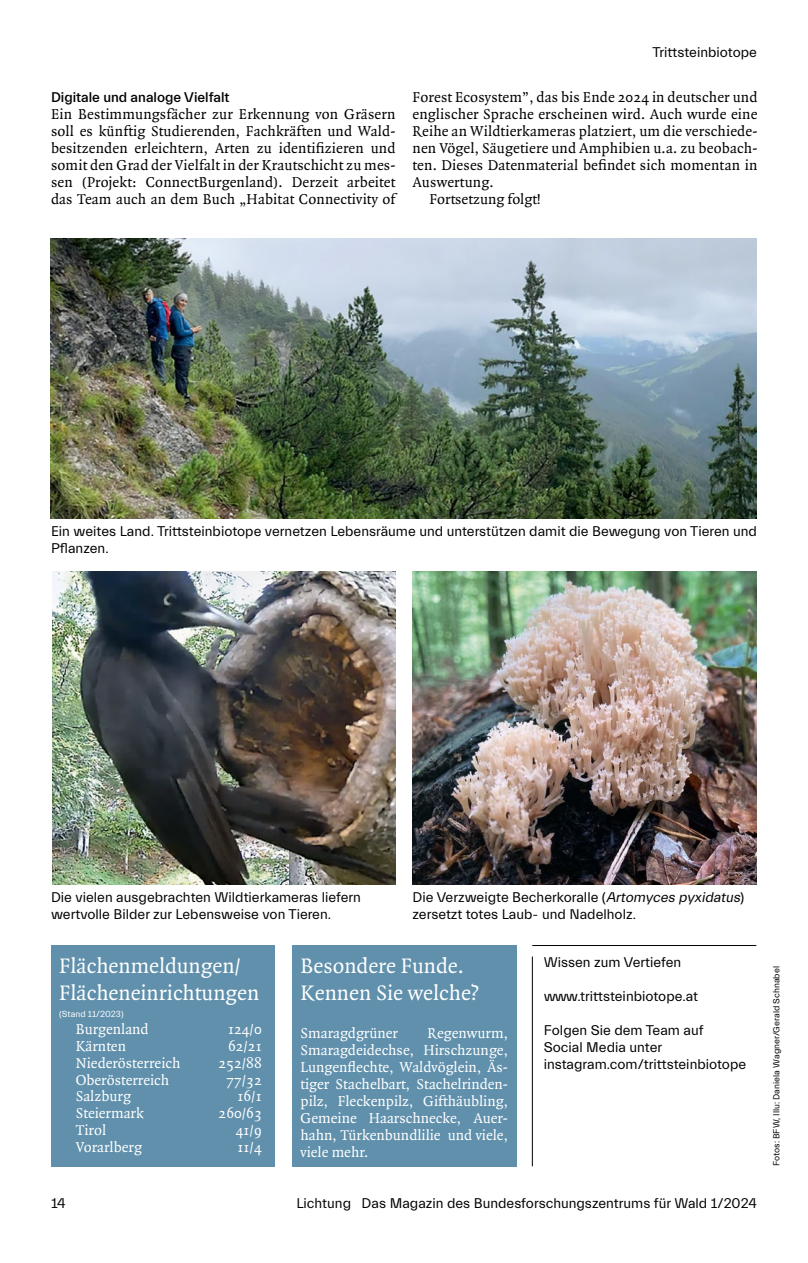
<style>
.page{position:relative;width:808px;height:1263px;background:#fff}
.page>*{position:absolute;margin:0;border:0;box-sizing:border-box;transform-origin:0 0}
.t1{font:22.5px/27px "Quadraat";color:#fff}
.t2{font:15.3px/17px "Quadraat";letter-spacing:.01em;color:#000;text-align:justify}
.t3{font:15.3px/17px "Quadraat";color:#fff;text-align:justify}
.t4{font:14.25px/17px "Everett";color:#000}
.t5{font:500 14.25px "Everett";color:#000}
.t6{font:9px "Everett";color:#000}
.t7{font:9px "Everett";color:#fff}
.s1{font-style:italic}
</style>
<div class="page">
<hr style="left:532px;top:945px;width:224px;height:1px;background:#000">
<hr style="left:532px;top:956px;width:1px;height:210px;background:#000">
<div style="left:292px;top:945px;width:224px;height:221px;background:#6090ac"></div>
<div style="left:51px;top:945px;width:224px;height:221px;background:#6090ac"></div>
<img style="left:51px;top:238px;width:706px;height:281px">
<img style="left:52px;top:571px;width:343px;height:314px">
<img style="left:412px;top:571px;width:345px;height:314px">
<p class="t5" style="left:51px;top:90px;width:180px">Digitale und analoge Vielfalt</p>
<p class="t2" style="left:51px;top:106px;width:346px">Ein Bestimmungsfächer zur Erkennung von Gräsern soll es künftig Studierenden, Fachkräften und Wald&shy;besitzenden erleichtern, Arten zu identifizieren und somit den Grad der Vielfalt in der Krautschicht zu mes&shy;sen (Projekt: ConnectBurgenland). Derzeit arbeitet das Team auch an dem Buch „Habitat Connectivity of</p>
<p class="t4" style="left:652px;top:44px;width:106px">Trittsteinbiotope</p>
<p class="t2" style="left:412px;top:89px;width:346px">Forest Ecosystem”, das bis Ende 2024 in deutscher und</p>
<p class="t2" style="left:412px;top:106px;width:346px">englischer Sprache erscheinen wird. Auch wurde eine</p>
<p class="t2" style="left:412px;top:123px;width:346px">Reihe an Wildtierkameras platziert, um die verschiede-</p>
<p class="t2" style="left:412px;top:140px;width:346px">nen Vögel, Säugetiere und Amphibien u.a. zu beobach-</p>
<p class="t2" style="left:412px;top:157px;width:346px">ten. Dieses Datenmaterial befindet sich momentan in</p>
<p class="t2" style="left:412px;top:174px;width:83px">Auswertung.</p>
<p class="t2" style="left:429px;top:191px;width:113px">Fortsetzung folgt!</p>
<p class="t4" style="left:51px;top:523px;width:707px">Ein weites Land. Trittsteinbiotope vernetzen Lebensräume und unterstützen damit die Bewegung von Tieren und<br>Pflanzen.</p>
<p class="t4" style="left:51px;top:889px;width:311px">Die vielen ausgebrachten Wildtierkameras liefern wertvolle Bilder zur Lebensweise von Tieren.</p>
<p class="t4" style="left:412px;top:889px;width:333px">Die Verzweigte Becherkoralle (<span class="s1">Artomyces pyxidatus</span>) zersetzt totes Laub- und Nadelholz.</p>
<h1 class="t1" style="left:59px;top:953px;width:202px">Flächenmeldungen/<br>Flächeneinrichtungen</h1>
<p class="t7" style="left:59px;top:1009px;width:66px">(Stand 11/2023)</p>
<p class="t3" style="left:76px;top:1021px;width:74px">Burgenland</p>
<p class="t3" style="left:228px;top:1021px;width:35px">124/0</p>
<p class="t3" style="left:76px;top:1038px;width:52px">Kärnten</p>
<p class="t3" style="left:228px;top:1038px;width:35px">62/21</p>
<p class="t3" style="left:76px;top:1055px;width:106px">Niederösterreich</p>
<p class="t3" style="left:219px;top:1055px;width:45px">252/88</p>
<p class="t3" style="left:76px;top:1071px;width:95px">Oberösterreich</p>
<p class="t3" style="left:226px;top:1071px;width:37px">77/32</p>
<p class="t3" style="left:76px;top:1088px;width:57px">Salzburg</p>
<p class="t3" style="left:237px;top:1088px;width:26px">16/1</p>
<p class="t3" style="left:76px;top:1105px;width:70px">Steiermark</p>
<p class="t3" style="left:219px;top:1105px;width:45px">260/63</p>
<p class="t3" style="left:76px;top:1122px;width:32px">Tirol</p>
<p class="t3" style="left:236px;top:1122px;width:27px">41/9</p>
<p class="t3" style="left:76px;top:1139px;width:68px">Vorarlberg</p>
<p class="t3" style="left:237px;top:1139px;width:26px">11/4</p>
<h1 class="t1" style="left:300px;top:953px;width:180px">Besondere Funde.<br>Kennen Sie welche?</h1>
<p class="t3" style="left:300px;top:1025px;width:99px">Smaragdgrüner</p>
<p class="t3" style="left:300px;top:1025px;width:209px;text-indent:127px">Regenwurm, Smaragdeidechse, Hirschzunge, Lungenflechte, Waldvöglein, Äs&shy;tiger Stachelbart, Stachelrinden&shy;pilz, Fleckenpilz, Gifthäubling, Gemeine Haarschnecke, Auer&shy;hahn, Türkenbundlilie und viele, viele mehr.</p>
<p class="t4" style="left:544px;top:954px;width:139px">Wissen zum Vertiefen</p>
<p class="t4" style="left:544px;top:988px;width:156px">www.trittsteinbiotope.at</p>
<p class="t4" style="left:544px;top:1022px;width:204px">Folgen Sie dem Team auf<br>Social Media unter instagram.com/trittsteinbiotope</p>
<p class="t4" style="left:51px;top:1195px;width:16px">14</p>
<p class="t4" style="left:296px;top:1195px;width:462px">Lichtung Das Magazin des Bundesforschungszentrums für Wald 1/2024</p>
<p class="t6" style="left:772px;top:1166px;width:201px;rotate:-90deg">Fotos: BFW, Illu: Daniela Wagner/Gerald Schnabel</p>
</div>
